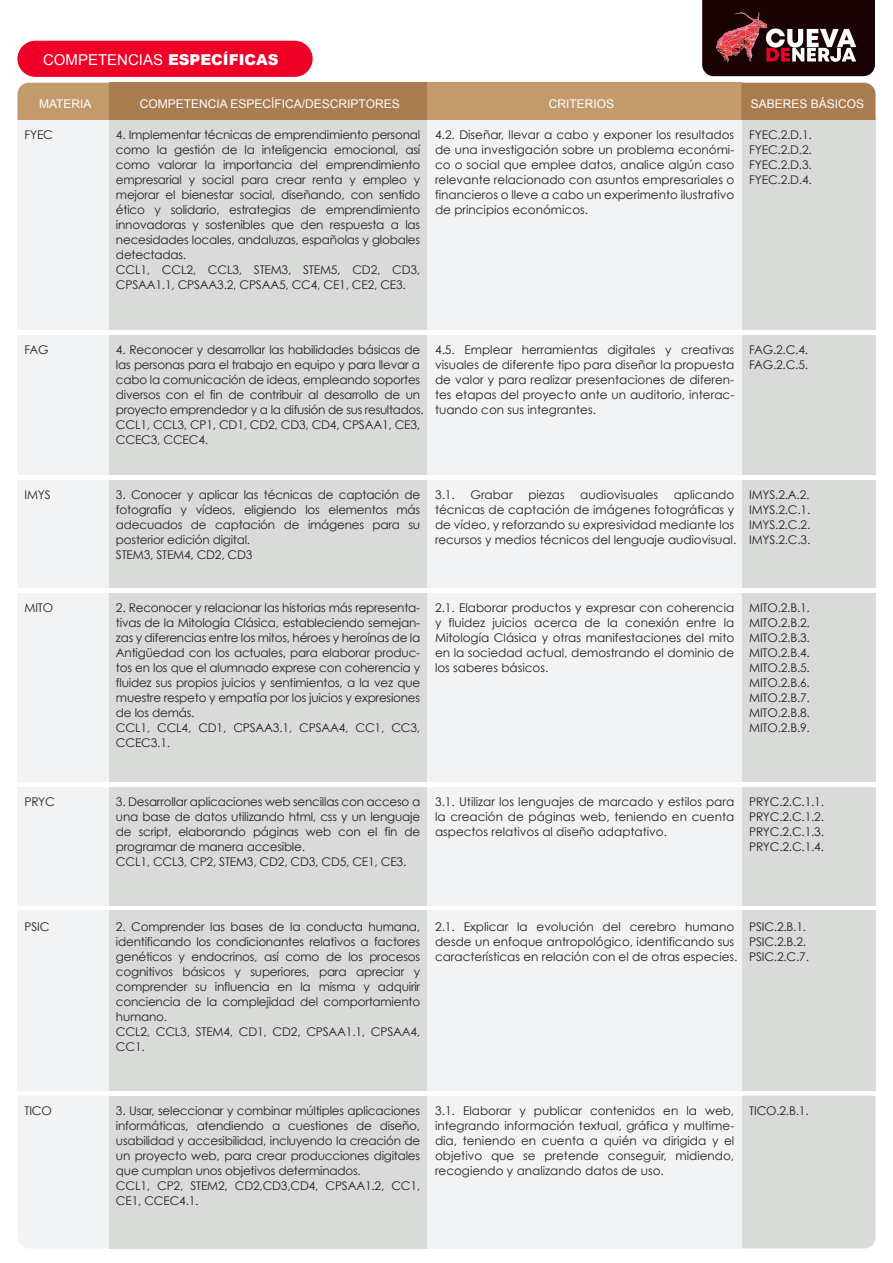
<style>
.page{position:relative;width:893px;height:1263px;background:#fff}
.page>*{position:absolute;margin:0;border:0;box-sizing:border-box;transform-origin:0 0}
.t1{font:15px "Arial";color:#fff}
.t2{font:12px/15px "Century Gothic";letter-spacing:-.015em;color:#231f20}
.t3{font:12px "Arial";color:#fff}
.s1{font-weight:900}
</style>
<div class="page">
<div style="left:17px;top:118px;width:92px;height:212px;background:#f2f3f4"></div>
<div style="left:109px;top:118px;width:318px;height:212px;background:#d9dbd9"></div>
<div style="left:742px;top:118px;width:133px;height:212px;background:#d9dbd9"></div>
<div style="left:427px;top:118px;width:315px;height:212px;background:#f2f3f4"></div>
<div style="left:17px;top:41px;width:296px;height:36px;background:#ef0027;border-radius:18px"></div>
<div style="left:17px;top:83px;width:92px;height:37px;background:#c39a6b"></div>
<div style="left:109px;top:83px;width:318px;height:37px;background:#a97b50"></div>
<div style="left:427px;top:83px;width:314px;height:37px;background:#c39a6b"></div>
<div style="left:741px;top:83px;width:134px;height:37px;background:#a97b50"></div>
<svg style="left:702px;top:0;width:173px;height:76px"></svg>
<div style="left:17px;top:335px;width:92px;height:140px;background:#f2f3f4"></div>
<div style="left:109px;top:335px;width:318px;height:140px;background:#d9dbd9"></div>
<div style="left:742px;top:335px;width:133px;height:140px;background:#d9dbd9"></div>
<div style="left:427px;top:335px;width:315px;height:140px;background:#f2f3f4"></div>
<div style="left:17px;top:593px;width:92px;height:189px;background:#f2f3f4"></div>
<div style="left:109px;top:593px;width:318px;height:189px;background:#d9dbd9"></div>
<div style="left:742px;top:593px;width:133px;height:189px;background:#d9dbd9"></div>
<div style="left:427px;top:593px;width:315px;height:189px;background:#f2f3f4"></div>
<div style="left:17px;top:787px;width:92px;height:118px;background:#f2f3f4"></div>
<div style="left:109px;top:787px;width:318px;height:118px;background:#d9dbd9"></div>
<div style="left:742px;top:787px;width:133px;height:118px;background:#d9dbd9"></div>
<div style="left:427px;top:787px;width:315px;height:118px;background:#f2f3f4"></div>
<div style="left:17px;top:480px;width:92px;height:107px;background:#f2f3f4"></div>
<div style="left:109px;top:480px;width:318px;height:107px;background:#d9dbd9"></div>
<div style="left:742px;top:480px;width:133px;height:107px;background:#d9dbd9"></div>
<div style="left:427px;top:480px;width:315px;height:107px;background:#f2f3f4"></div>
<div style="left:17px;top:910px;width:92px;height:180px;background:#f2f3f4"></div>
<div style="left:18px;top:1096px;width:91px;height:152px;background:#f2f3f4"></div>
<div style="left:109px;top:1096px;width:318px;height:152px;background:#d9dbd9"></div>
<div style="left:109px;top:910px;width:318px;height:180px;background:#d9dbd9"></div>
<div style="left:742px;top:910px;width:133px;height:180px;background:#d9dbd9"></div>
<div style="left:742px;top:1096px;width:133px;height:152px;background:#d9dbd9"></div>
<div style="left:427px;top:910px;width:315px;height:180px;background:#f2f3f4"></div>
<div style="left:427px;top:1096px;width:315px;height:152px;background:#f2f3f4"></div>
<p class="t1" style="left:43px;top:50px;width:237px">COMPETENCIAS <span class="s1">ESPECÍFICAS</span></p>
<p class="t3" style="left:39px;top:96px;width:54px">MATERIA</p>
<p class="t3" style="left:140px;top:96px;width:261px">COMPETENCIA ESPECÍFICA/DESCRIPTORES</p>
<p class="t3" style="left:549px;top:96px;width:67px">CRITERIOS</p>
<p class="t3" style="left:751px;top:96px;width:115px">SABERES BÁSICOS</p>
<p class="t2" style="left:25px;top:127px;width:30px">FYEC</p>
<p class="t2" style="left:116px;top:127px;width:306px">4. Implementar técnicas de emprendimiento personal como la gestión de la inteligencia emocional, así como valorar la importancia del emprendimiento empresarial y social para crear renta y empleo y mejorar el bienestar social, diseñando, con sentido ético y solidario, estrategias de emprendimiento innovadoras y sostenibles que den respuesta a las necesidades locales, andaluzas, españolas y globales detectadas.<br>CCL1, CCL2, CCL3, STEM3, STEM5, CD2, CD3, CPSAA1.1, CPSAA3.2, CPSAA5, CC4, CE1, CE2, CE3.</p>
<p class="t2" style="left:435px;top:127px;width:301px;text-align:justify">4.2. Diseñar, llevar a cabo y exponer los resultados de una investigación sobre un problema económi&shy;co o social que emplee datos, analice algún caso relevante relacionado con asuntos empresariales o financieros o lleve a cabo un experimento ilustrativo de principios económicos.</p>
<p class="t2" style="left:749px;top:127px;width:64px;text-align:justify">FYEC.2.D.1.<br>FYEC.2.D.2.<br>FYEC.2.D.3.<br>FYEC.2.D.4.</p>
<p class="t2" style="left:25px;top:342px;width:26px">FAG</p>
<p class="t2" style="left:116px;top:342px;width:309px">4. Reconocer y desarrollar las habilidades básicas de las personas para el trabajo en equipo y para llevar a cabo la comunicación de ideas, empleando soportes diversos con el fin de contribuir al desarrollo de un proyecto emprendedor y a la difusión de sus resultados.<br>CCL1, CCL3, CP1, CD1, CD2, CD3, CD4, CPSAA1, CE3, CCEC3, CCEC4.</p>
<p class="t2" style="left:435px;top:342px;width:301px;text-align:justify">4.5. Emplear herramientas digitales y creativas visuales de diferente tipo para diseñar la propuesta de valor y para realizar presentaciones de diferen&shy;tes etapas del proyecto ante un auditorio, interac&shy;tuando con sus integrantes.</p>
<p class="t2" style="left:749px;top:342px;width:60px">FAG.2.C.4.<br>FAG.2.C.5.</p>
<p class="t2" style="left:25px;top:487px;width:28px">IMYS</p>
<p class="t2" style="left:116px;top:487px;width:306px">3. Conocer y aplicar las técnicas de captación de fotografía y vídeos, eligiendo los elementos más adecuados de captación de imágenes para su posterior edición digital.<br>STEM3, STEM4, CD2, CD3</p>
<p class="t2" style="left:435px;top:487px;width:21px">3.1.</p>
<p class="t2" style="left:471px;top:487px;width:44px">Grabar</p>
<p class="t2" style="left:528px;top:487px;width:38px">piezas</p>
<p class="t2" style="left:580px;top:487px;width:79px">audiovisuales</p>
<p class="t2" style="left:435px;top:487px;width:303px;text-indent:239px">aplicando técnicas de captación de imágenes fotográficas y de vídeo, y reforzando su expresividad mediante los recursos y medios técnicos del lenguaje audiovisual.</p>
<p class="t2" style="left:749px;top:487px;width:63px;text-align:justify">IMYS.2.A.2.<br>IMYS.2.C.1.<br>IMYS.2.C.2.<br>IMYS.2.C.3.</p>
<p class="t2" style="left:25px;top:600px;width:30px">MITO</p>
<p class="t2" style="left:116px;top:600px;width:306px">2. Reconocer y relacionar las historias más representa&shy;tivas de la Mitología Clásica, estableciendo semejan&shy;zas y diferencias entre los mitos, héroes y heroínas de la Antigüedad con los actuales, para elaborar produc&shy;tos en los que el alumnado exprese con coherencia y fluidez sus propios juicios y sentimientos, a la vez que muestre respeto y empatía por los juicios y expresiones de los demás.<br>CCL1, CCL4, CD1, CPSAA3.1, CPSAA4, CC1, CC3, CCEC3.1.</p>
<p class="t2" style="left:435px;top:600px;width:301px;text-align:justify">2.1. Elaborar productos y expresar con coherencia y fluidez juicios acerca de la conexión entre la Mitología Clásica y otras manifestaciones del mito en la sociedad actual, demostrando el dominio de los saberes básicos.</p>
<p class="t2" style="left:749px;top:600px;width:62px;text-align:justify">MITO.2.B.1.<br>MITO.2.B.2.<br>MITO.2.B.3.<br>MITO.2.B.4.<br>MITO.2.B.5.<br>MITO.2.B.6.<br>MITO.2.B.7.<br>MITO.2.B.8.<br>MITO.2.B.9.</p>
<p class="t2" style="left:25px;top:794px;width:32px">PRYC</p>
<p class="t2" style="left:116px;top:794px;width:306px">3. Desarrollar aplicaciones web sencillas con acceso a una base de datos utilizando html, css y un lenguaje de script, elaborando páginas web con el fin de programar de manera accesible.<br>CCL1, CCL3, CP2, STEM3, CD2, CD3, CD5, CE1, CE3.</p>
<p class="t2" style="left:435px;top:794px;width:301px;text-align:justify">3.1. Utilizar los lenguajes de marcado y estilos para la creación de páginas web, teniendo en cuenta aspectos relativos al diseño adaptativo.</p>
<p class="t2" style="left:749px;top:794px;width:76px;text-align:justify">PRYC.2.C.1.1.<br>PRYC.2.C.1.2.<br>PRYC.2.C.1.3.<br>PRYC.2.C.1.4.</p>
<p class="t2" style="left:25px;top:919px;width:26px">PSIC</p>
<p class="t2" style="left:116px;top:919px;width:306px">2. Comprender las bases de la conducta humana, identificando los condicionantes relativos a factores genéticos y endocrinos, así como de los procesos cognitivos básicos y superiores, para apreciar y comprender su influencia en la misma y adquirir conciencia de la complejidad del comportamiento humano.<br>CCL2, CCL3, STEM4, CD1, CD2, CPSAA1.1, CPSAA4, CC1.</p>
<p class="t2" style="left:435px;top:919px;width:304px">2.1. Explicar la evolución del cerebro humano desde un enfoque antropológico, identificando sus características en relación con el de otras especies.</p>
<p class="t2" style="left:749px;top:919px;width:61px">PSIC.2.B.1.<br>PSIC.2.B.2.<br>PSIC.2.C.7.</p>
<p class="t2" style="left:25px;top:1102px;width:29px">TICO</p>
<p class="t2" style="left:116px;top:1103px;width:306px">3. Usar, seleccionar y combinar múltiples aplicaciones</p>
<p class="t2" style="left:749px;top:1103px;width:61px">TICO.2.B.1.</p>
<p class="t2" style="left:116px;top:1118px;width:306px">informáticas, atendiendo a cuestiones de diseño, usabilidad y accesibilidad, incluyendo la creación de un proyecto web, para crear producciones digitales que cumplan unos objetivos determinados.<br>CCL1, CP2, STEM2, CD2,CD3,CD4, CPSAA1.2, CC1, CE1, CCEC4.1.</p>
<p class="t2" style="left:435px;top:1102px;width:301px;text-align:justify">3.1. Elaborar y publicar contenidos en la web, integrando información textual, gráfica y multime&shy;dia, teniendo en cuenta a quién va dirigida y el objetivo que se pretende conseguir, midiendo, recogiendo y analizando datos de uso.</p>
</div>
